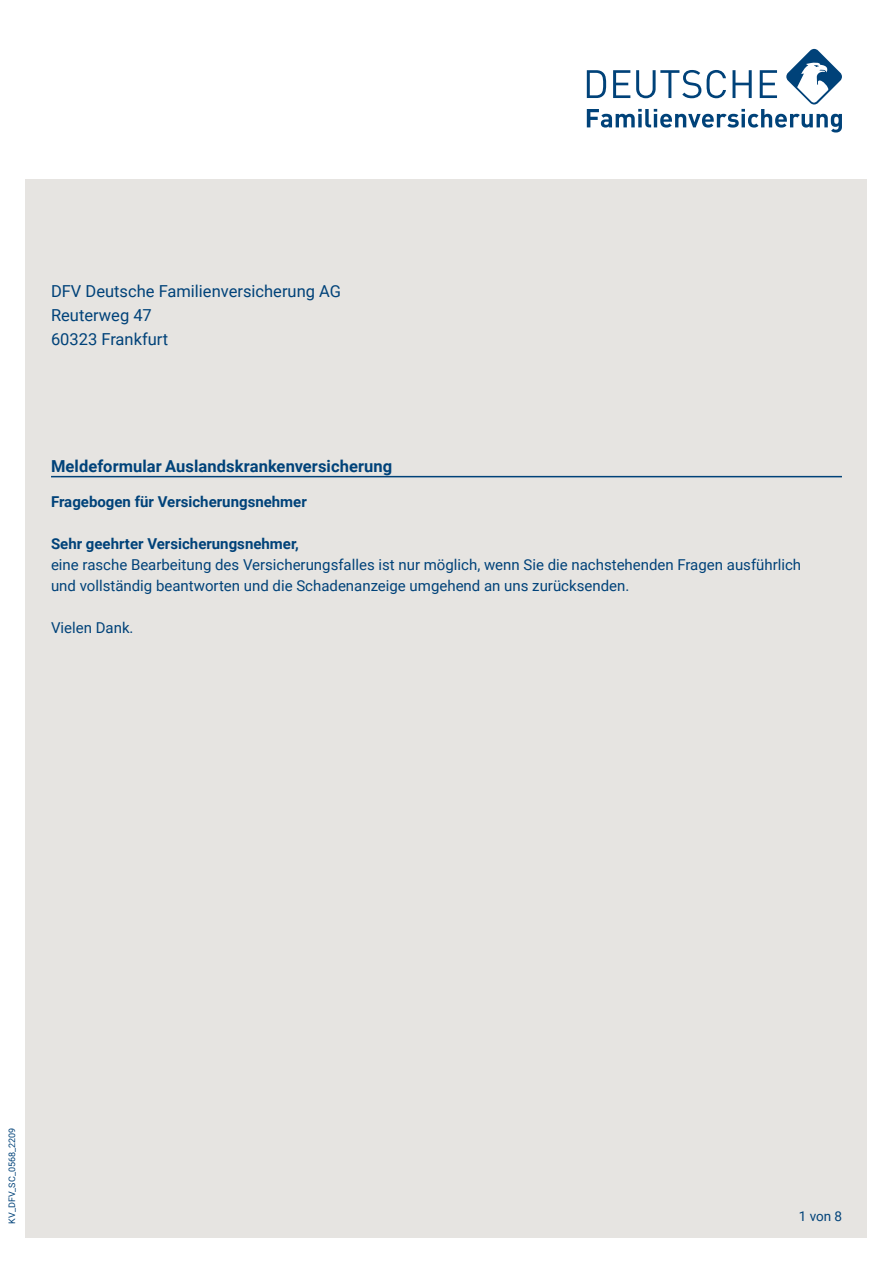
<style>
.page{position:relative;width:893px;height:1263px;background:#fff}
.page>*{position:absolute;margin:0;border:0;box-sizing:border-box;transform-origin:0 0}
.t1{font:16.5px/24px "Roboto";color:#004279}
.t2{font:700 16.5px "Roboto";letter-spacing:.005em;color:#004279}
.t3{font:15px/21px "Roboto";color:#004279}
.t4{font:700 15px "Roboto";color:#004279}
.t5{font:13.5px "Roboto";color:#004279}
.t6{font:9px "Roboto";color:#004279}
</style>
<div class="page">
<svg style="left:587px;top:49px;width:255px;height:84px"></svg>
<div style="left:26px;top:179px;width:841px;height:1058px;background:#e6e4e1"></div>
<hr style="left:51px;top:476px;width:791px;height:1px;background:#004279">
<p class="t1" style="left:51px;top:279px;width:291px">DFV Deutsche Familienversicherung AG<br>Reuterweg 47<br>60323 Frankfurt</p>
<p class="t2" style="left:51px;top:454px;width:343px">Meldeformular Auslandskrankenversicherung</p>
<p class="t4" style="left:51px;top:491px;width:257px">Fragebogen für Versicherungsnehmer</p>
<p class="t4" style="left:51px;top:533px;width:249px">Sehr geehrter Versicherungsnehmer,</p>
<p class="t3" style="left:51px;top:553px;width:752px">eine rasche Bearbeitung des Versicherungsfalles ist nur möglich, wenn Sie die nachstehenden Fragen ausführlich und vollständig beantworten und die Schadenanzeige umgehend an uns zurücksenden.</p>
<p class="t3" style="left:51px;top:616px;width:84px">Vielen Dank.</p>
<p class="t6" style="left:6px;top:1224px;width:97px;rotate:-90deg">KV_DFV_SC_0568_2209</p>
<p class="t5" style="left:799px;top:1207px;width:45px">1 von 8</p>
</div>
